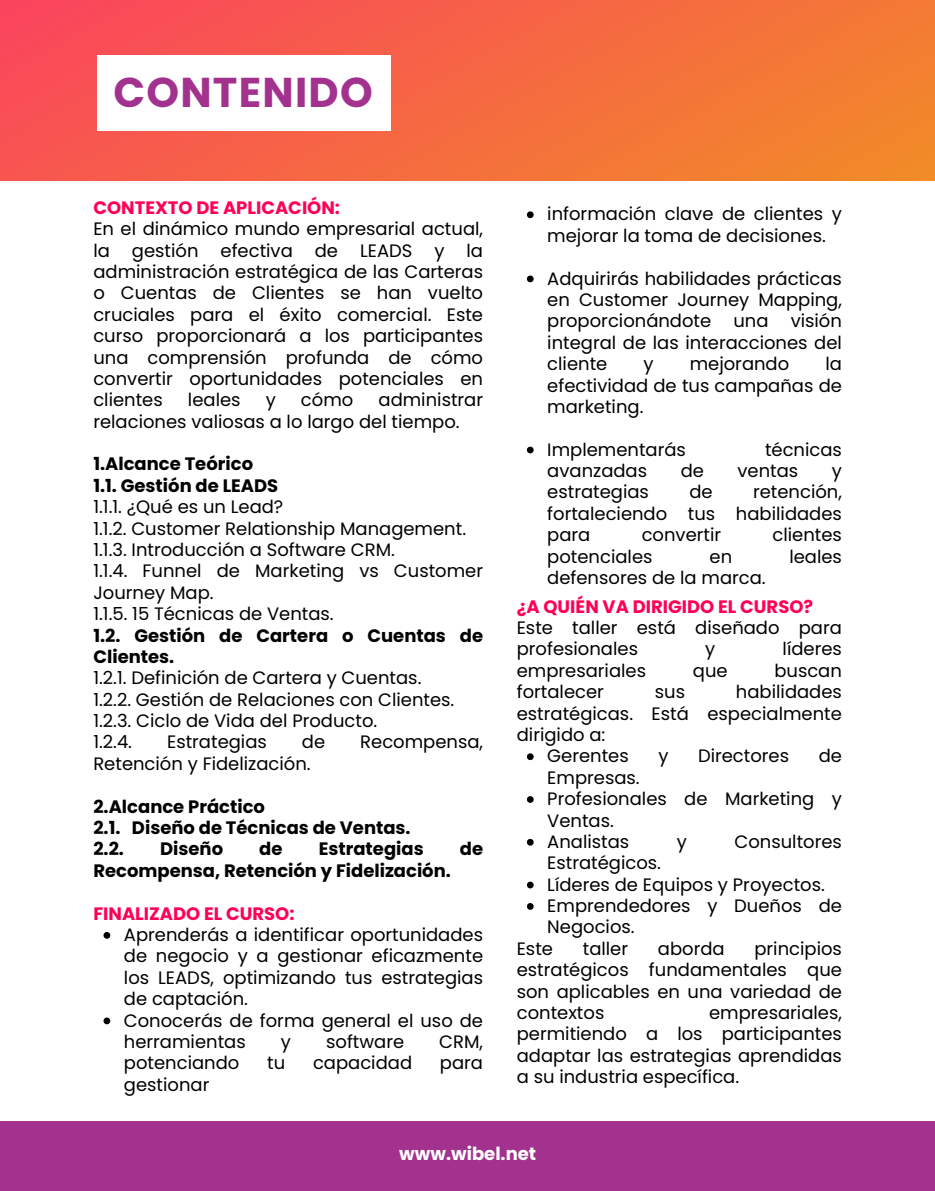
<style>
.page{position:relative;width:935px;height:1191px;background:#fff}
.page>*{position:absolute;margin:0;border:0;box-sizing:border-box;transform-origin:0 0}
.t1{font:700 41.55px "Poppins";letter-spacing:.03em;color:#a2328e}
.t2{font:18px/21.3px "Poppins";color:#000;text-align:justify}
.t3{font:700 18px/21.3px "Poppins";color:#000}
.t4{font:700 18px "Poppins";color:#ff0054}
.t5{font:700 18px "Poppins";color:#fff}
</style>
<div class="page">
<div style="left:0;top:0;width:935px;height:181px;background:linear-gradient(to right,#f94e5a,#f2832d)"></div>
<div style="left:0;top:1121px;width:935px;height:69px;background:#a2328e"></div>
<div style="left:97px;top:55px;width:294px;height:75px;background:#fff"></div>
<svg style="left:104px;top:932px;width:6px;height:6px"></svg>
<svg style="left:104px;top:1017px;width:6px;height:7px"></svg>
<svg style="left:527px;top:211px;width:7px;height:7px"></svg>
<svg style="left:527px;top:275px;width:7px;height:7px"></svg>
<svg style="left:527px;top:446px;width:7px;height:7px"></svg>
<svg style="left:527px;top:753px;width:7px;height:7px"></svg>
<svg style="left:527px;top:796px;width:7px;height:6px"></svg>
<svg style="left:527px;top:838px;width:7px;height:7px"></svg>
<svg style="left:527px;top:881px;width:7px;height:7px"></svg>
<svg style="left:527px;top:903px;width:7px;height:6px"></svg>
<p class="t1" style="left:113px;top:64px;width:261px">CONTENIDO</p>
<p class="t4" style="left:93px;top:195px;width:248px">CONTEXTO DE APLICACIÓN:</p>
<p class="t2" style="left:93px;top:218px;width:391px">En el dinámico mundo empresarial actual, la gestión efectiva de LEADS y la administración estratégica de las Carteras o Cuentas de Clientes se han vuelto cruciales para el éxito comercial. Este curso proporcionará a los participantes una comprensión profunda de cómo convertir oportunidades potenciales en clientes</p>
<p class="t2" style="left:188px;top:389px;width:54px">leales</p>
<p class="t2" style="left:266px;top:389px;width:12px">y</p>
<p class="t2" style="left:301px;top:389px;width:54px">cómo</p>
<p class="t2" style="left:93px;top:389px;width:391px;text-indent:285px">administrar relaciones valiosas a lo largo del tiempo.</p>
<p class="t3" style="left:93px;top:453px;width:161px">1.Alcance Teórico</p>
<p class="t3" style="left:93px;top:475px;width:186px">1.1. Gestión de LEADS</p>
<p class="t2" style="left:93px;top:496px;width:191px">1.1.1. ¿Qué es un Lead?</p>
<p class="t2" style="left:93px;top:517px;width:374px">1.1.2. Customer Relationship Management.</p>
<p class="t2" style="left:93px;top:539px;width:303px">1.1.3. Introducción a Software CRM.</p>
<p class="t2" style="left:93px;top:560px;width:391px">1.1.4. Funnel de Marketing vs Customer<br>Journey Map.</p>
<p class="t2" style="left:93px;top:603px;width:242px">1.1.5. 15 Técnicas de Ventas.</p>
<p class="t3" style="left:93px;top:624px;width:391px">1.2. Gestión de Cartera o Cuentas de<br>Clientes.</p>
<p class="t2" style="left:93px;top:667px;width:330px">1.2.1. Definición de Cartera y Cuentas.</p>
<p class="t2" style="left:93px;top:688px;width:362px">1.2.2. Gestión de Relaciones con Clientes.</p>
<p class="t2" style="left:93px;top:710px;width:285px">1.2.3. Ciclo de Vida del Producto.</p>
<p class="t2" style="left:93px;top:731px;width:40px">1.2.4.</p>
<p class="t2" style="left:167px;top:731px;width:101px">Estrategias</p>
<p class="t2" style="left:302px;top:731px;width:25px">de</p>
<p class="t2" style="left:360px;top:731px;width:124px">Recompensa,</p>
<p class="t2" style="left:93px;top:752px;width:219px">Retención y Fidelización.</p>
<p class="t3" style="left:93px;top:795px;width:173px">2.Alcance Práctico</p>
<p class="t3" style="left:93px;top:817px;width:319px">2.1. Diseño de Técnicas de Ventas.</p>
<p class="t3" style="left:93px;top:838px;width:32px">2.2.</p>
<p class="t3" style="left:160px;top:838px;width:65px">Diseño</p>
<p class="t3" style="left:259px;top:838px;width:25px">de</p>
<p class="t3" style="left:319px;top:838px;width:107px">Estrategias</p>
<p class="t3" style="left:460px;top:838px;width:25px">de</p>
<p class="t3" style="left:93px;top:859px;width:359px">Recompensa, Retención y Fidelización.</p>
<p class="t4" style="left:93px;top:900px;width:203px">FINALIZADO EL CURSO:</p>
<p class="t2" style="left:124px;top:923px;width:361px">Aprenderás a identificar oportunidades de negocio y a gestionar eficazmente los LEADS, optimizando tus estrategias de captación.</p>
<p class="t2" style="left:124px;top:1009px;width:361px">Conocerás de forma general el uso de herramientas</p>
<p class="t2" style="left:281px;top:1030px;width:12px">y</p>
<p class="t2" style="left:326px;top:1030px;width:80px">software</p>
<p class="t2" style="left:439px;top:1030px;width:45px">CRM,</p>
<p class="t2" style="left:124px;top:1052px;width:117px">potenciando</p>
<p class="t2" style="left:267px;top:1052px;width:20px">tu</p>
<p class="t2" style="left:313px;top:1052px;width:101px">capacidad</p>
<p class="t2" style="left:440px;top:1052px;width:45px">para</p>
<p class="t2" style="left:124px;top:1073px;width:87px">gestionar</p>
<p class="t2" style="left:547px;top:203px;width:296px">información clave de clientes y mejorar la toma de decisiones.</p>
<p class="t2" style="left:547px;top:267px;width:296px">Adquirirás habilidades prácticas en Customer Journey Mapping, proporcionándote una visión integral de las interacciones del cliente</p>
<p class="t2" style="left:643px;top:353px;width:12px">y</p>
<p class="t2" style="left:690px;top:353px;width:101px">mejorando</p>
<p class="t2" style="left:547px;top:353px;width:296px;text-indent:278px">la efectividad de tus campañas de marketing.</p>
<p class="t2" style="left:547px;top:438px;width:140px">Implementarás</p>
<p class="t2" style="left:765px;top:438px;width:78px">técnicas</p>
<p class="t2" style="left:547px;top:460px;width:101px">avanzadas</p>
<p class="t2" style="left:681px;top:460px;width:25px">de</p>
<p class="t2" style="left:737px;top:460px;width:62px">ventas</p>
<p class="t2" style="left:832px;top:460px;width:12px">y</p>
<p class="t2" style="left:547px;top:481px;width:103px">estrategias</p>
<p class="t2" style="left:689px;top:481px;width:25px">de</p>
<p class="t2" style="left:547px;top:481px;width:296px;text-indent:206px">retención, fortaleciendo tus habilidades para</p>
<p class="t2" style="left:642px;top:524px;width:81px">convertir</p>
<p class="t2" style="left:772px;top:524px;width:71px">clientes</p>
<p class="t2" style="left:547px;top:545px;width:107px">potenciales</p>
<p class="t2" style="left:710px;top:545px;width:24px">en</p>
<p class="t2" style="left:789px;top:545px;width:54px">leales</p>
<p class="t2" style="left:547px;top:567px;width:220px">defensores de la marca.</p>
<p class="t4" style="left:517px;top:593px;width:298px">¿A QUIÉN VA DIRIGIDO EL CURSO?</p>
<p class="t2" style="left:517px;top:617px;width:327px">Este taller está diseñado para profesionales</p>
<p class="t2" style="left:705px;top:638px;width:12px">y</p>
<p class="t2" style="left:783px;top:638px;width:61px">líderes</p>
<p class="t2" style="left:517px;top:659px;width:131px">empresariales</p>
<p class="t2" style="left:693px;top:659px;width:36px">que</p>
<p class="t2" style="left:774px;top:659px;width:69px">buscan</p>
<p class="t2" style="left:517px;top:681px;width:89px">fortalecer</p>
<p class="t2" style="left:655px;top:681px;width:32px">sus</p>
<p class="t2" style="left:517px;top:681px;width:327px;text-indent:219px">habilidades estratégicas. Está especialmente dirigido a:</p>
<p class="t2" style="left:547px;top:745px;width:83px">Gerentes</p>
<p class="t2" style="left:658px;top:745px;width:12px">y</p>
<p class="t2" style="left:698px;top:745px;width:93px">Directores</p>
<p class="t2" style="left:819px;top:745px;width:25px">de</p>
<p class="t2" style="left:547px;top:766px;width:94px">Empresas.</p>
<p class="t2" style="left:547px;top:788px;width:296px">Profesionales de Marketing y<br>Ventas.</p>
<p class="t2" style="left:547px;top:830px;width:84px">Analistas</p>
<p class="t2" style="left:677px;top:830px;width:12px">y</p>
<p class="t2" style="left:734px;top:830px;width:109px">Consultores</p>
<p class="t2" style="left:547px;top:852px;width:115px">Estratégicos.</p>
<p class="t2" style="left:547px;top:873px;width:279px">Líderes de Equipos y Proyectos.</p>
<p class="t2" style="left:547px;top:895px;width:296px">Emprendedores y Dueños de<br>Negocios.</p>
<p class="t2" style="left:517px;top:937px;width:38px">Este</p>
<p class="t2" style="left:583px;top:937px;width:47px">taller</p>
<p class="t2" style="left:658px;top:937px;width:68px">aborda</p>
<p class="t2" style="left:517px;top:937px;width:327px;text-indent:238px">principios estratégicos fundamentales que son aplicables en una variedad de contextos</p>
<p class="t2" style="left:517px;top:1001px;width:327px;text-indent:192px">empresariales, permitiendo a los participantes adaptar las estrategias aprendidas a su industria específica.</p>
<p class="t5" style="left:399px;top:1140px;width:138px">www.wibel.net</p>
</div>
